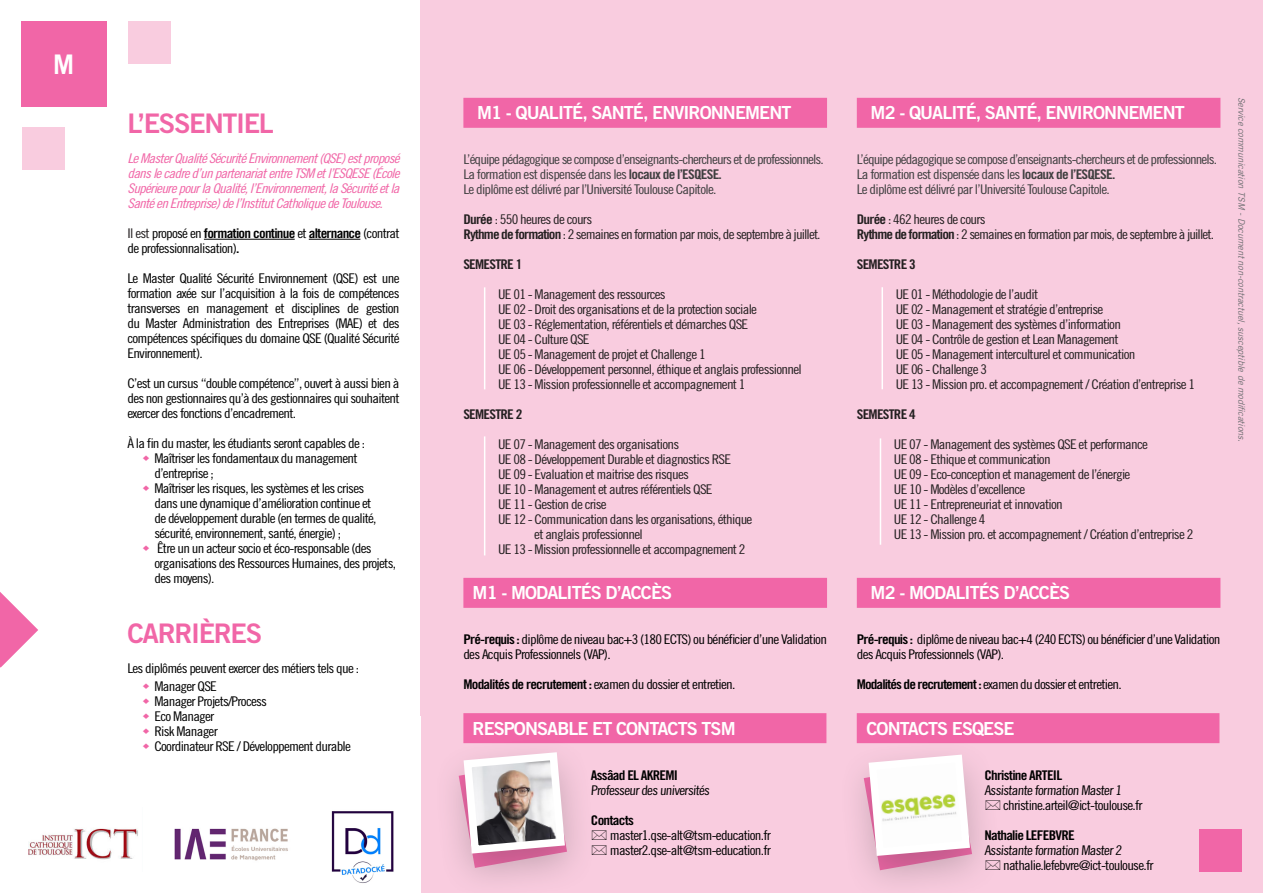
<style>
.page{position:relative;width:1263px;height:893px;background:#fff}
.page>*{position:absolute;margin:0;border:0;box-sizing:border-box;transform-origin:0 0}
.t1{font:27px "Trade Gothic LT Std Bd 2";letter-spacing:-.05em;color:#f166a7}
.t2{font:700 27px "Trade Gothic LT Std";color:#fff}
.t3{font:18px "Trade Gothic LT Std Bd 2";letter-spacing:-.05em;color:#fff}
.t4{font:13.35px/15px "Trade Gothic LT Std Cn 18";letter-spacing:-.05em;color:#000;scale:1.12 1}
.t5{font:13.35px/15px "Trade Gothic LT Std Cn 18";letter-spacing:-.05em;color:#231f20;scale:1.12 1}
.t6{font:13.35px/15px "Trade Gothic LT Std Cn 18";letter-spacing:-.05em;color:#3e3e3f;scale:1.12 1}
.t7{font:13.35px/15px "Trade Gothic LT Std Cn 18 Obl";letter-spacing:-.05em;color:#f166a7;text-align:justify;scale:1.12 1}
.t8{font:13.35px "Trade Gothic LT Std Bd Cn 20";letter-spacing:-.05em;color:#000;scale:1.12 1}
.t9{font:13.35px "Trade Gothic LT Std Bd Cn 20";letter-spacing:-.05em;color:#231f20;scale:1.12 1}
.t10{font:italic 9px "Trade Gothic LT Std";color:#6c6d70}
.s1{font-family:"Trade Gothic LT Std Cn 18";color:#231f20}
.s2{font-family:"Trade Gothic LT Std Cn 18"}
.s3{font-family:"Trade Gothic LT Std Bd Cn 20"}
</style>
<div class="page">
<div style="left:421px;top:0;width:842px;height:716px;background:#f9ccdf"></div>
<div style="left:463px;top:98px;width:364px;height:30px;background:#f166a7"></div>
<div style="left:463px;top:578px;width:364px;height:30px;background:#f166a7"></div>
<div style="left:857px;top:98px;width:363px;height:30px;background:#f166a7"></div>
<div style="left:857px;top:578px;width:363px;height:30px;background:#f166a7"></div>
<div style="left:421px;top:698px;width:842px;height:195px;background:#f9ccdf"></div>
<div style="left:463px;top:713px;width:363px;height:30px;background:#f166a7"></div>
<div style="left:857px;top:713px;width:362px;height:30px;background:#f166a7"></div>
<hr style="left:204px;top:239px;width:91px;height:1px;background:#000">
<hr style="left:309px;top:239px;width:51px;height:1px;background:#000">
<hr style="left:484px;top:287px;width:1px;height:102px;background:#fff">
<hr style="left:484px;top:436px;width:1px;height:119px;background:#fff">
<hr style="left:881px;top:287px;width:2px;height:102px;background:#fff">
<hr style="left:880px;top:438px;width:1px;height:107px;background:#fff">
<div style="left:432px;top:735px;width:166px;height:158px;background:#3e3e3f;opacity:.29"></div>
<svg style="left:459px;top:748px;width:110px;height:120px;background:#ccb4bd"></svg>
<div style="left:837px;top:738px;width:166px;height:155px;background:#3e3e3f;opacity:.29"></div>
<svg style="left:864px;top:750px;width:110px;height:120px;background:#f0dddf"></svg>
<div style="left:21px;top:21px;width:85px;height:85px;background:#f166a7"></div>
<div style="left:128px;top:21px;width:43px;height:43px;background:#f9ccdf"></div>
<div style="left:22px;top:127px;width:43px;height:43px;background:#f9ccdf"></div>
<div style="left:1200px;top:829px;width:42px;height:43px;background:#f166a7"></div>
<svg style="left:0;top:592px;width:38px;height:76px"></svg>
<img style="left:29px;top:828px;width:109px;height:32px">
<img style="left:331px;top:811px;width:63px;height:72px">
<img style="left:174px;top:828px;width:114px;height:33px">
<svg style="left:592px;top:830px;width:6px;height:25px"></svg>
<svg style="left:985px;top:800px;width:15px;height:10px"></svg>
<svg style="left:985px;top:860px;width:15px;height:10px"></svg>
<h1 class="t2" style="left:53px;top:47px;width:23px">M</h1>
<h1 class="t1" style="left:127px;top:106px;width:148px">L’ESSENTIEL</h1>
<p class="t7" style="left:127px;top:151px;width:244px">Le Master Qualité Sécurité Environnement (QSE) est proposé dans le cadre d’un partenariat entre TSM et l’ESQESE (École Supérieure pour la Qualité, l’Environnement, la Sécurité et la Santé en Entreprise) de l’Institut Catholique de Toulouse.</p>
<p class="t8" style="left:127px;top:225px;width:244px"><span class="s1">Il est</span> <span class="s2">proposé en</span> formation continue <span class="s2">et</span> alternance <span class="s2">(contrat</span></p>
<p class="t4" style="left:127px;top:240px;width:101px">de professionnalisation)<span class="s3">.</span></p>
<p class="t4" style="left:127px;top:270px;width:245px;text-align:justify">Le Master Qualité Sécurité Environnement (QSE) est une formation axée sur l’acquisition à la fois de compétences transverses en management et disciplines de gestion du Master Administration des Entreprises (MAE) et des compétences spécifiques du domaine QSE (Qualité Sécurité Environnement).</p>
<p class="t4" style="left:127px;top:375px;width:244px;text-align:justify">C’est un cursus “double compétence”, ouvert à aussi bien à des non gestionnaires qu’à des gestionnaires qui souhaitent exercer des fonctions d’encadrement.</p>
<p class="t4" style="left:154px;top:435px;width:217px;text-indent:-27px">À la fin du master, les étudiants seront capables de :<br>Maîtriser les fondamentaux du management d’entreprise ;<br>Maîtriser les risques, les systèmes et les crises<br>dans une dynamique d’amélioration continue et<br>de développement durable (en termes de qualité, sécurité, environnement, santé, énergie) ;<br>Être un un acteur socio et éco-responsable (des organisations des Ressources Humaines, des projets, des moyens).</p>
<h1 class="t1" style="left:127px;top:616px;width:136px">CARRIÈRES</h1>
<p class="t4" style="left:154px;top:659px;width:184px;line-height:18px;text-indent:-27px">Les diplômés peuvent exercer des métiers tels que :<br>Manager QSE</p>
<p class="t4" style="left:154px;top:693px;width:177px">Manager Projets/Process<br>Eco Manager<br>Risk Manager<br>Coordinateur RSE / Développement durable</p>
<h2 class="t3" style="left:477px;top:102px;width:316px">M1 - QUALITÉ, SANTÉ, ENVIRONNEMENT</h2>
<p class="t6" style="left:463px;top:152px;width:323px">L’équipe pédagogique se compose d’enseignants-chercheurs et de professionnels.<br>La formation est dispensée dans les <span class="s3">locaux de l’ESQESE.<br></span>Le diplôme est délivré par l’Université Toulouse Capitole.</p>
<p class="t5" style="left:463px;top:212px;width:320px"><span class="s3">Durée</span> : 550 heures de cours<br><span class="s3">Rythme de formation</span> : 2 semaines en formation par mois, de septembre à juillet.</p>
<p class="t9" style="left:463px;top:256px;width:54px">SEMESTRE 1</p>
<p class="t5" style="left:498px;top:287px;width:273px">UE 01 - Management des ressources<br>UE 02 - Droit des organisations et de la protection sociale<br>UE 03 - Réglementation, référentiels et démarches QSE<br>UE 04 - Culture QSE<br>UE 05 - Management de projet et Challenge 1<br>UE 06 - Développement personnel, éthique et anglais professionnel UE 13 - Mission professionnelle et accompagnement 1</p>
<p class="t9" style="left:463px;top:406px;width:54px">SEMESTRE 2</p>
<p class="t5" style="left:498px;top:437px;width:163px">UE 07 - Management des organisations</p>
<p class="t5" style="left:498px;top:452px;width:210px">UE 08 - Développement Durable et diagnostics RSE</p>
<p class="t5" style="left:498px;top:467px;width:172px">UE 09 - Evaluation et maitrise des risques</p>
<p class="t5" style="left:498px;top:482px;width:193px">UE 10 - Management et autres référentiels QSE</p>
<p class="t5" style="left:498px;top:497px;width:98px">UE 11 - Gestion de crise</p>
<p class="t5" style="left:498px;top:512px;width:228px">UE 12 - Communication dans les organisations, éthique</p>
<p class="t5" style="left:534px;top:527px;width:98px">et anglais professionnel</p>
<p class="t5" style="left:498px;top:542px;width:222px">UE 13 - Mission professionnelle et accompagnement 2</p>
<h2 class="t3" style="left:473px;top:582px;width:201px">M1 - MODALITÉS D’ACCÈS</h2>
<p class="t4" style="left:463px;top:632px;width:326px"><span class="s3">Pré-requis :</span> diplôme de niveau bac+3 (180 ECTS) ou bénéficier d’une Validation des Acquis Professionnels (VAP).</p>
<p class="t4" style="left:463px;top:677px;width:244px"><span class="s3">Modalités de recrutement :</span> examen du dossier et entretien.</p>
<h2 class="t3" style="left:473px;top:717px;width:265px">RESPONSABLE ET CONTACTS TSM</h2>
<p class="t8" style="left:591px;top:767px;width:79px">Assâad EL AKREMI</p>
<p class="t4" style="left:591px;top:782px;width:109px">Professeurdes universités</p>
<p class="t8" style="left:591px;top:812px;width:40px">Contacts</p>
<p class="t4" style="left:610px;top:827px;width:145px">master1.qse-alt@tsm-education.fr master2.qse-alt@tsm-education.fr</p>
<h2 class="t3" style="left:870px;top:102px;width:316px">M2 - QUALITÉ, SANTÉ, ENVIRONNEMENT</h2>
<p class="t6" style="left:857px;top:152px;width:323px">L’équipe pédagogique se compose d’enseignants-chercheurs et de professionnels.<br>La formation est dispensée dans les <span class="s3">locaux de l’ESQESE.<br></span>Le diplôme est délivré par l’Université Toulouse Capitole.</p>
<p class="t5" style="left:857px;top:212px;width:320px"><span class="s3">Durée</span> : 462 heures de cours<br><span class="s3">Rythme de formation</span> : 2 semaines en formation par mois, de septembre à juillet.</p>
<p class="t9" style="left:857px;top:256px;width:54px">SEMESTRE 3</p>
<p class="t5" style="left:896px;top:287px;width:269px">UE 01 - Méthodologie de l’audit<br>UE 02 - Management et stratégie d’entreprise<br>UE 03 - Management des systèmes d’information<br>UE 04 - Contrôle de gestion et Lean Management<br>UE 05 - Management interculturel et communication<br>UE 06 - Challenge 3<br>UE 13 - Mission pro. et accompagnement / Création d’entreprise 1</p>
<p class="t9" style="left:857px;top:406px;width:54px">SEMESTRE 4</p>
<p class="t5" style="left:894px;top:437px;width:269px">UE 07 - Management des systèmes QSE et performance<br>UE 08 - Ethique et communication<br>UE 09 - Eco-conception et management de l’énergie<br>UE 10 - Modèles d’excellence<br>UE 11 - Entrepreneuriat et innovation<br>UE 12 - Challenge 4<br>UE 13 - Mission pro. et accompagnement / Création d’entreprise 2</p>
<h2 class="t3" style="left:870px;top:582px;width:201px">M2 - MODALITÉS D’ACCÈS</h2>
<p class="t4" style="left:857px;top:632px;width:326px"><span class="s3">Pré-requis :</span> diplôme de niveau bac+4 (240 ECTS) ou bénéficier d’une Validation des Acquis Professionnels (VAP).</p>
<p class="t4" style="left:857px;top:677px;width:238px"><span class="s3">Modalités de recrutement :</span> examen du dossier et entretien.</p>
<h2 class="t3" style="left:866px;top:717px;width:149px">CONTACTS ESQESE</h2>
<p class="t8" style="left:984px;top:767px;width:71px">Christine ARTEIL</p>
<p class="t4" style="left:1003px;top:782px;width:126px;text-indent:-19px">Assistante formation Master1 christine.arteil@ict-toulouse.fr</p>
<p class="t8" style="left:984px;top:827px;width:82px">Nathalie LEFEBVRE</p>
<p class="t4" style="left:1003px;top:842px;width:136px;text-indent:-19px">Assistante formation Master2 nathalie.lefebvre@ict-toulouse.fr</p>
<p class="t10" style="left:1247px;top:97px;width:350px;rotate:90deg">ServicecommunicationTSM -Documentnon-contractuel,susceptibledemodifications.</p>
</div>
